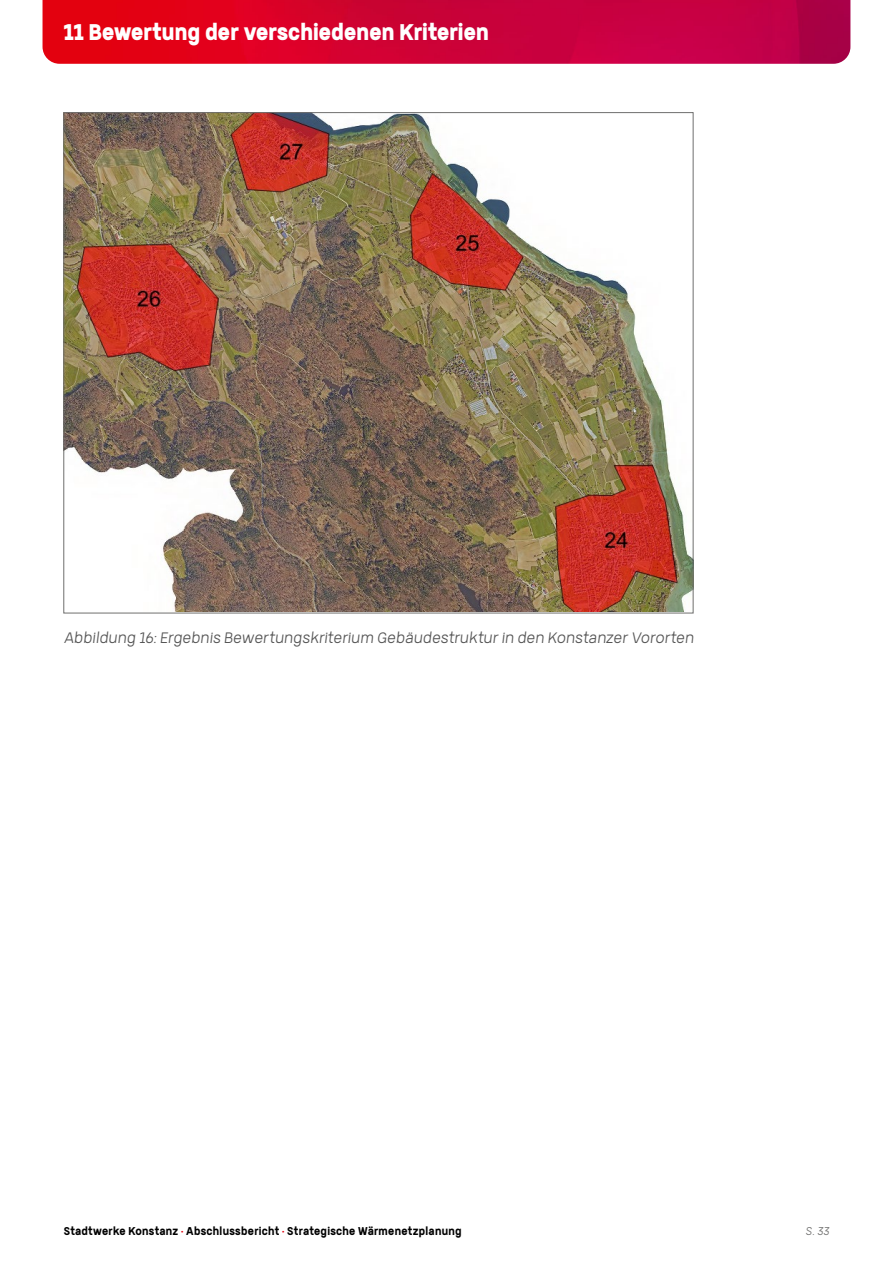
<style>
.page{position:relative;width:893px;height:1263px;background:#fff}
.page>*{position:absolute;margin:0;border:0;box-sizing:border-box;transform-origin:0 0}
.t1{font:900 22.5px "Germalt";color:#fff}
.t2{font:italic 300 15px "Germalt";letter-spacing:.01em;color:#565656}
.t3{font:700 11.25px "Germalt";letter-spacing:.025em;color:#000}
.t4{font:italic 300 11.25px "Germalt";color:#6f6f6e}
.s1{color:#e3000f}
</style>
<div class="page">
<img style="left:43px;top:0;width:807px;height:64px">
<img style="left:65px;top:114px;width:626px;height:497px">
<h1 class="t1" style="left:64px;top:18px;width:426px">11 Bewertung der verschiedenen Kriterien</h1>
<p class="t2" style="left:64px;top:628px;width:631px">Abbildung 16: Ergebnis Bewertungskriterium Gebäudestruktur in den Konstanzer Vororten</p>
<p class="t3" style="left:64px;top:1224px;width:399px">Stadtwerke Konstanz <span class="s1">•</span> Abschlussbericht <span class="s1">•</span> Strategische Wärmenetzplanung</p>
<p class="t4" style="left:805px;top:1225px;width:25px">S. 33</p>
</div>
